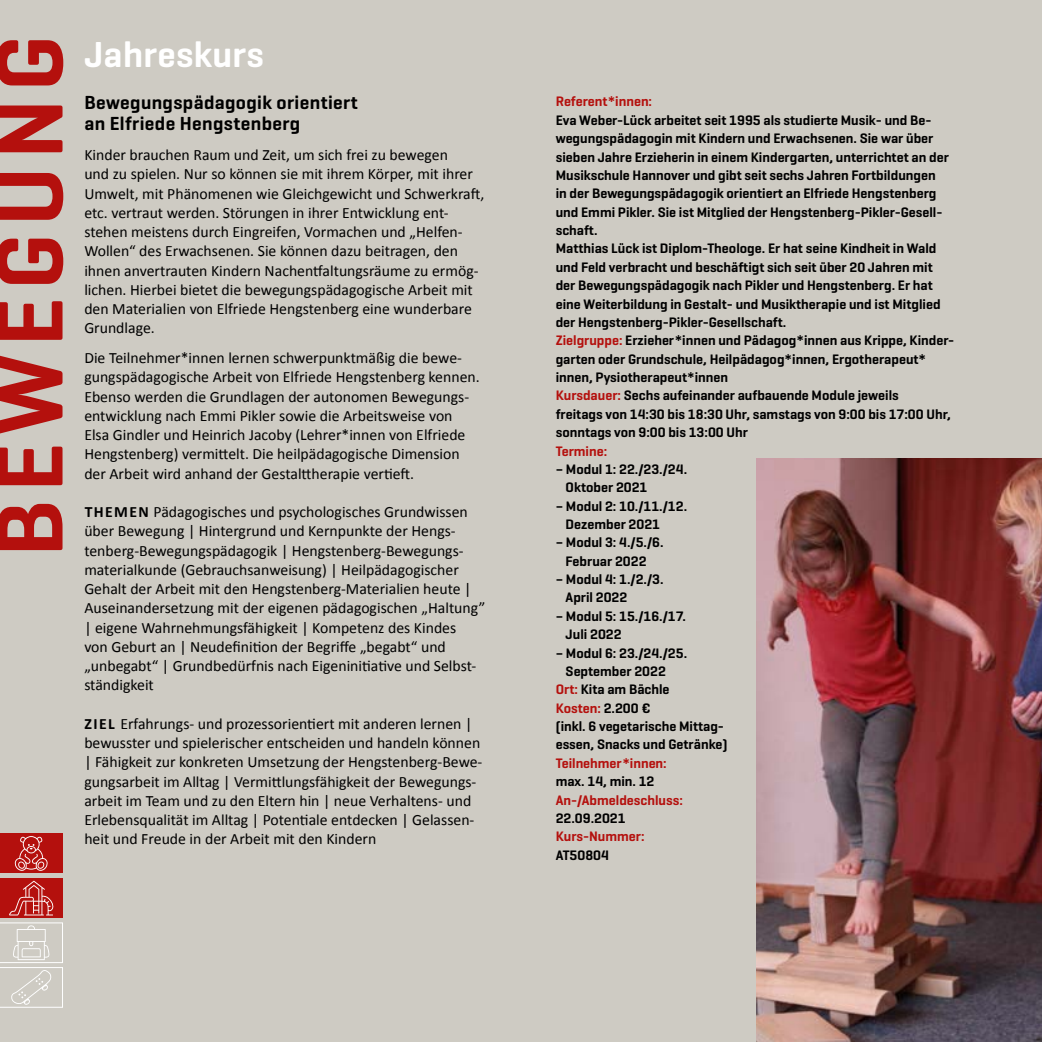
<style>
.page{position:relative;width:1042px;height:1042px;background:#cecbc3}
.page>*{position:absolute;margin:0;border:0;box-sizing:border-box;transform-origin:0 0}
.t1{font:600 96.25px "Geogrotesque";letter-spacing:.08em;color:#b4100d}
.t2{font:600 36.75px "Geogrotesque";letter-spacing:.01em;color:#fff}
.t3{font:600 19.25px/21px "Geogrotesque";letter-spacing:.02em;color:#000}
.t4{font:15.75px/19.2px "Calibri";color:#000}
.t5{font:600 14px/18.4px "Geogrotesque";color:#000}
.t6{font:600 14px "Geogrotesque";color:#b4100d}
.s1{font-weight:700}
.s2{color:#b4100d}
.s3{color:#000}
</style>
<div class="page">
<div style="left:0;top:833px;width:63px;height:40px;background:#b4100d"></div>
<div style="left:0;top:878px;width:63px;height:40px;background:#b4100d"></div>
<svg style="left:9px;top:880px;width:45px;height:35px"></svg>
<svg style="left:15px;top:836px;width:33px;height:35px"></svg>
<svg style="left:0;top:922px;width:63px;height:85px"></svg>
<img style="left:756px;top:458px;width:286px;height:584px">
<h1 class="t1" style="left:-30px;top:557px;width:523px;rotate:-90deg">BEWEGUNG</h1>
<h2 class="t2" style="left:84px;top:32px;width:181px">Jahreskurs</h2>
<p class="t3" style="left:84px;top:92px;width:275px">Bewegungspädagogik orientiert an Elfriede Hengstenberg</p>
<p class="t4" style="left:84px;top:144px;width:401px">Kinder brauchen Raum und Zeit, um sich frei zu bewegen<br>und zu spielen. Nur so können sie mit ihrem Körper, mit ihrer Umwelt, mit Phänomenen wie Gleichgewicht und Schwerkraft, etc. vertraut werden. Störungen in ihrer Entwicklung ent&shy;stehen meistens durch Eingreifen, Vormachen und „Helfen-Wollen“ des Erwachsenen. Sie können dazu beitragen, den ihnen anvertrauten Kindern Nachentfaltungsräume zu ermög&shy;lichen. Hierbei bietet die bewegungspädagogische Arbeit mit den Materialien von Elfriede Hengstenberg eine wunderbare Grundlage.</p>
<p class="t4" style="left:84px;top:347px;width:397px">Die Teilnehmer*innen lernen schwerpunktmäßig die bewe&shy;gungspädagogische Arbeit von Elfriede Hengstenberg kennen.<br>Ebenso werden die Grundlagen der autonomen Bewegungs&shy;entwicklung nach Emmi Pikler sowie die Arbeitsweise von Elsa Gindler und Heinrich Jacoby (Lehrer*innen von Elfriede Hengstenberg) vermittelt. Die heilpädagogische Dimension der Arbeit wird anhand der Gestalttherapie vertieft.</p>
<p class="t4" style="left:84px;top:501px;width:403px"><span class="s1">THEMEN</span> Pädagogisches und psychologisches Grundwissen über Bewegung | Hintergrund und Kernpunkte der Hengs&shy;tenberg-Bewegungspädagogik | Hengstenberg-Bewegungs&shy;materialkunde (Gebrauchsanweisung) | Heilpädagogischer Gehalt der Arbeit mit den Hengstenberg-Materialien heute | Auseinandersetzung mit der eigenen pädagogischen „Haltung” | eigene Wahrnehmungsfähigkeit | Kompetenz des Kindes<br>von Geburt an | Neudefinition der Begriffe „begabt“ und „unbegabt“ | Grundbedürfnis nach Eigeninitiative und Selbst&shy;ständigkeit</p>
<p class="t4" style="left:84px;top:713px;width:400px"><span class="s1">ZIEL</span> Erfahrungs- und prozessorientiert mit anderen lernen | bewusster und spielerischer entscheiden und handeln können | Fähigkeit zur konkreten Umsetzung der Hengstenberg-Bewe&shy;gungsarbeit im Alltag | Vermittlungsfähigkeit der Bewegungs&shy;arbeit im Team und zu den Eltern hin | neue Verhaltens- und Erlebensqualität im Alltag | Potentiale entdecken | Gelassen&shy;heit und Freude in der Arbeit mit den Kindern</p>
<p class="t6" style="left:556px;top:93px;width:98px">Referent*innen:</p>
<p class="t5" style="left:556px;top:111px;width:400px">Eva Weber-Lück arbeitet seit 1995 als studierte Musik- und Be&shy;wegungspädagogin mit Kindern und Erwachsenen. Sie war über sieben Jahre Erzieherin in einem Kindergarten, unterrichtet an der Musikschule Hannover und gibt seit sechs Jahren Fortbildungen<br>in der Bewegungspädagogik orientiert an Elfriede Hengstenberg und Emmi Pikler. Sie ist Mitglied der Hengstenberg-Pikler-Gesell&shy;schaft.<br>Matthias Lück ist Diplom-Theologe. Er hat seine Kindheit in Wald und Feld verbracht und beschäftigt sich seit über 20 Jahren mit der Bewegungspädagogik nach Pikler und Hengstenberg. Er hat eine Weiterbildung in Gestalt- und Musiktherapie und ist Mitglied der Hengstenberg-Pikler-Gesellschaft.<br><span class="s2">Zielgruppe:</span> Erzieher*innen und Pädagog*innen aus Krippe, Kinder&shy;garten oder Grundschule, Heilpädagog*innen, Ergotherapeut* innen, Pysiotherapeut*innen<br><span class="s2">Kursdauer:</span> Sechs aufeinander aufbauende Module jeweils<br>freitags von 14:30 bis 18:30 Uhr, samstags von 9:00 bis 17:00 Uhr, sonntags von 9:00 bis 13:00 Uhr</p>
<p class="t6" style="left:556px;top:442px;width:53px">Termine:</p>
<p class="t5" style="left:566px;top:460px;width:123px;text-indent:-10px">– Modul 1: 22./23./24.<br>Oktober 2021</p>
<p class="t5" style="left:566px;top:496px;width:123px;text-indent:-10px">– Modul 2: 10./11./12.<br>Dezember 2021</p>
<p class="t5" style="left:556px;top:533px;width:109px;text-align:center">– Modul 3: 4./5./6.<br>Februar 2022</p>
<p class="t5" style="left:566px;top:570px;width:99px;text-indent:-10px">– Modul 4: 1./2./3.<br>April 2022</p>
<p class="t5" style="left:566px;top:607px;width:122px;text-indent:-10px">– Modul 5: 15./16./17.<br>Juli 2022</p>
<p class="t5" style="left:556px;top:643px;width:133px">– Modul 6: 23./24./25.</p>
<p class="t5" style="left:566px;top:662px;width:102px">September 2022</p>
<p class="t5" style="left:556px;top:680px;width:115px"><span class="s2">Ort:</span> Kita am Bächle</p>
<p class="t6" style="left:556px;top:699px;width:96px">Kosten: <span class="s3">2.200 €</span></p>
<p class="t5" style="left:556px;top:717px;width:170px">(inkl. 6 vegetarische Mittag-</p>
<p class="t5" style="left:556px;top:735px;width:173px">essen, Snacks und Getränke)</p>
<p class="t6" style="left:556px;top:754px;width:113px">Teilnehmer*innen:</p>
<p class="t5" style="left:556px;top:772px;width:100px">max. 14, min. 12</p>
<p class="t6" style="left:556px;top:791px;width:129px">An-/Abmeldeschluss:</p>
<p class="t5" style="left:556px;top:809px;width:71px">22.09.2021</p>
<p class="t6" style="left:556px;top:828px;width:90px">Kurs-Nummer:</p>
<p class="t5" style="left:556px;top:845px;width:55px">AT50804</p>
</div>
